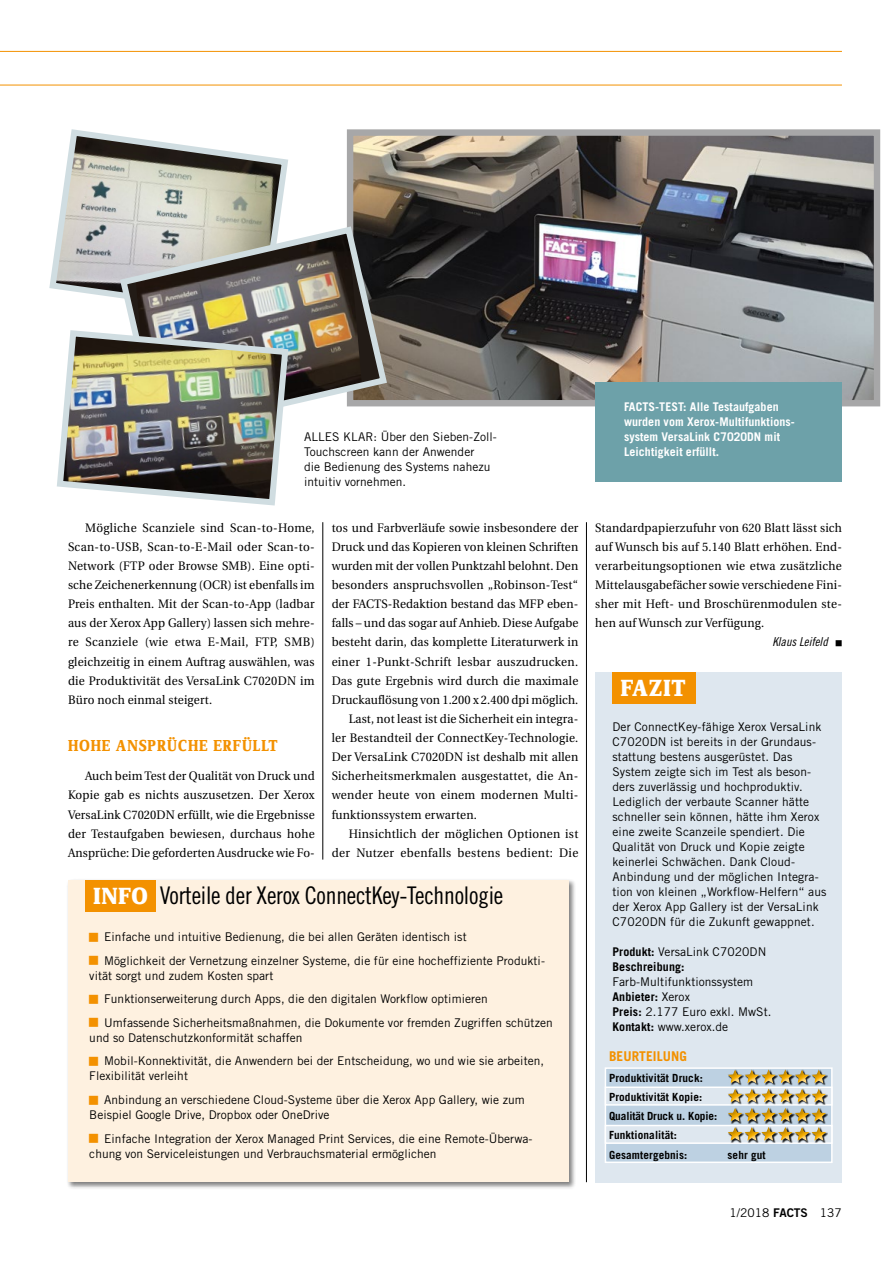
<style>
.page{position:relative;width:893px;height:1263px;background:#fff}
.page>*{position:absolute;margin:0;border:0;box-sizing:border-box;transform-origin:0 0}
.t1{font:24.3px "Trade Gothic Cond Eighteen";letter-spacing:-.01em;color:#000}
.t2{font:800 24.3px "Zine Serif Dis";letter-spacing:.04em;color:#fff}
.t3{font:700 16.5px "Zine Serif Dis";letter-spacing:.05em;color:#f39100}
.t4{font:700 13.5px "Trade Gothic";letter-spacing:.005em;color:#f39100}
.t5{font:12.3px/19.2px "Utopia";letter-spacing:.015em;color:#000;text-align:justify;scale:.95 1}
.t6{font:12.3px "Trade Gothic Cond Eighteen Obl";color:#000}
.t7{font:12px/15px "Trade Gothic";letter-spacing:.005em;color:#000}
.t8{font:700 12px/15px "Trade Gothic";letter-spacing:.005em;color:#fff}
.t9{font:700 12px/15px "Trade Gothic";letter-spacing:.01em;color:#000}
.t10{font:700 11.25px/19.2px "Trade Gothic";letter-spacing:.01em;color:#000}
.s1{font-family:"Zine Serif Dis";font-weight:800;color:#fff}
.s2{font-weight:400}
.s3{font-weight:700}
.s4{font-family:"Trade Gothic Bold Two"}
</style>
<div class="page">
<div style="left:595px;top:672px;width:247px;height:510px;background:#dee7ef"></div>
<div style="left:612px;top:672px;width:84px;height:32px;background:#f39100"></div>
<div style="left:605px;top:1067px;width:228px;height:96px;background:#bdd1e2;border:2px solid #fff"></div>
<div style="left:605px;top:1086px;width:228px;height:20px;background:#dee7ef;border:2px solid #fff"></div>
<div style="left:605px;top:1125px;width:228px;height:19px;background:#dee7ef;border:2px solid #fff"></div>
<div style="left:723px;top:1066px;width:21px;height:18px;background:#000;opacity:.2"></div>
<div style="left:740px;top:1066px;width:21px;height:18px;background:#f4f7f9"></div>
<div style="left:756px;top:1066px;width:21px;height:18px;background:#f4f7f9"></div>
<div style="left:773px;top:1066px;width:21px;height:18px;background:#f4f7f9"></div>
<div style="left:790px;top:1066px;width:21px;height:18px;background:#f4f7f9"></div>
<div style="left:807px;top:1066px;width:21px;height:18px;background:#000;opacity:.2"></div>
<div style="left:723px;top:1086px;width:21px;height:17px;background:#000;opacity:.2"></div>
<div style="left:811px;top:1088px;width:17px;height:17px;background:#dee7ef"></div>
<div style="left:807px;top:1085px;width:21px;height:18px;background:#000;opacity:.2"></div>
<div style="left:723px;top:1104px;width:21px;height:18px;background:#000;opacity:.2"></div>
<div style="left:807px;top:1104px;width:21px;height:18px;background:#000;opacity:.2"></div>
<div style="left:728px;top:1127px;width:17px;height:16px;background:#000;opacity:.9"></div>
<div style="left:723px;top:1123px;width:21px;height:18px;background:#000;opacity:.2"></div>
<div style="left:745px;top:1127px;width:16px;height:16px;background:#000;opacity:.9"></div>
<div style="left:761px;top:1127px;width:17px;height:16px;background:#000;opacity:.9"></div>
<div style="left:778px;top:1127px;width:17px;height:16px;background:#000;opacity:.9"></div>
<div style="left:795px;top:1127px;width:16px;height:16px;background:#000;opacity:.9"></div>
<div style="left:811px;top:1127px;width:17px;height:16px;background:#000;opacity:.9"></div>
<img style="left:727px;top:1069px;width:99px;height:72px">
<div style="left:807px;top:1123px;width:21px;height:18px;background:#000;opacity:.2"></div>
<hr style="left:322px;top:522px;width:1px;height:337px;background:#000">
<hr style="left:586px;top:522px;width:1px;height:660px;background:#000">
<div style="left:67px;top:878px;width:509px;height:312px;background:#000;opacity:.5"></div>
<div style="left:68px;top:880px;width:500px;height:302px;background:#fef1e0"></div>
<div style="left:85px;top:880px;width:71px;height:32px;background:#f39100"></div>
<svg style="left:49px;top:129px;width:239px;height:169px"></svg>
<img style="left:354px;top:136px;width:519px;height:263px">
<div style="left:347px;top:129px;width:533px;height:277px;border:6px solid #a7a7a8"></div>
<img style="left:116px;top:223px;width:275px;height:184px">
<img style="left:57px;top:327px;width:235px;height:179px">
<div style="left:595px;top:382px;width:247px;height:99px;background:#6da1a9"></div>
<hr style="left:0;top:51px;width:842px;height:1px;background:#f39100">
<hr style="left:0;top:85px;width:842px;height:1px;background:#f39100">
<p class="t7" style="left:304px;top:429px;width:194px">ALLES KLAR: Über den Sieben-Zoll-<br>Touchscreen kann der Anwender<br>die Bedienung des Systems nahezu intuitiv vornehmen.</p>
<p class="t5" style="left:68px;top:518px;width:261px;text-indent:17px">Mögliche Scanziele sind Scan-to-Home, Scan-to-USB, Scan-to-E-Mail oder Scan-to-Network (FTP oder Browse SMB). Eine opti&shy;sche Zeichenerkennung (OCR) ist ebenfalls im Preis enthalten. Mit der Scan-to-App (ladbar aus der Xerox App Gallery) lassen sich mehre&shy;re Scanziele (wie etwa E-Mail, FTP, SMB) gleichzeitig in einem Auftrag auswählen, was die Produktivität des VersaLink C7020DN im Büro noch einmal steigert.</p>
<h2 class="t3" style="left:68px;top:737px;width:211px">HOHE ANSPRÜCHE ERFÜLLT</h2>
<p class="t5" style="left:68px;top:767px;width:261px;text-indent:17px">Auch beim Test der Qualität von Druck und Kopie gab es nichts auszusetzen. Der Xerox VersaLink C7020DN erfüllt, wie die Ergebnisse der Testaufgaben bewiesen, durchaus hohe Ansprüche: Die geforderten Ausdrucke wie Fo-</p>
<p class="t5" style="left:332px;top:518px;width:261px">tos und Farbverläufe sowie insbesondere der</p>
<p class="t5" style="left:332px;top:537px;width:261px">Druck und das Kopieren von kleinen Schriften</p>
<p class="t5" style="left:332px;top:556px;width:261px">wurden mit der vollen Punktzahl belohnt. Den</p>
<p class="t5" style="left:332px;top:575px;width:261px">besonders anspruchsvollen „Robinson-Test“</p>
<p class="t5" style="left:332px;top:595px;width:261px">der FACTS-Redaktion bestand das MFP eben-</p>
<p class="t5" style="left:332px;top:614px;width:261px">falls – und das sogar auf Anhieb. Diese Aufgabe</p>
<p class="t5" style="left:332px;top:633px;width:261px">besteht darin, das komplette Literaturwerk in</p>
<p class="t5" style="left:332px;top:652px;width:261px">einer 1-Punkt-Schrift lesbar auszudrucken.</p>
<p class="t5" style="left:332px;top:671px;width:261px">Das gute Ergebnis wird durch die maximale</p>
<p class="t5" style="left:332px;top:690px;width:261px">Druckauflösung von 1.200 x 2.400 dpi möglich.</p>
<p class="t5" style="left:349px;top:709px;width:243px">Last, not least ist die Sicherheit ein integra-</p>
<p class="t5" style="left:332px;top:728px;width:261px">ler Bestandteil der ConnectKey-Technologie.</p>
<p class="t5" style="left:332px;top:748px;width:261px">Der VersaLink C7020DN ist deshalb mit allen</p>
<p class="t5" style="left:332px;top:767px;width:261px">Sicherheitsmerkmalen ausgestattet, die An-</p>
<p class="t5" style="left:332px;top:786px;width:261px">wender heute von einem modernen Multi-</p>
<p class="t5" style="left:332px;top:805px;width:154px">funktionssystem erwarten.</p>
<p class="t5" style="left:349px;top:824px;width:243px">Hinsichtlich der möglichen Optionen ist</p>
<p class="t5" style="left:332px;top:843px;width:261px">der Nutzer ebenfalls bestens bedient: Die</p>
<h1 class="t1" style="left:94px;top:881px;width:411px"><span class="s1">INFO</span> Vorteile der Xerox ConnectKey-Technologie</h1>
<p class="t7" style="left:104px;top:925px;width:442px;line-height:23.5px">Einfache und intuitive Bedienung, die bei allen Geräten identisch ist<br>Möglichkeit der Vernetzung einzelner Systeme, die für eine hocheffiziente Produkti-</p>
<p class="t7" style="left:104px;top:964px;width:450px;line-height:23.5px;text-indent:-15px">vität sorgt und zudem Kosten spart<br>Funktionserweiterung durch Apps, die den digitalen Workflow optimieren<br>Umfassende Sicherheitsmaßnahmen, die Dokumente vor fremden Zugriffen schützen</p>
<p class="t7" style="left:104px;top:1026px;width:442px;line-height:23.5px;text-indent:-15px">und so Datenschutzkonformität schaffen<br>Mobil-Konnektivität, die Anwendern bei der Entscheidung, wo und wie sie arbeiten,</p>
<p class="t7" style="left:104px;top:1064px;width:422px;line-height:23.5px;text-indent:-15px">Flexibilität verleiht<br>Anbindung an verschiedene Cloud-Systeme über die Xerox App Gallery, wie zum</p>
<p class="t7" style="left:104px;top:1103px;width:430px;line-height:23.5px;text-indent:-15px">Beispiel Google Drive, Dropbox oder OneDrive<br>Einfache Integration der Xerox Managed Print Services, die eine Remote-Überwa-</p>
<p class="t7" style="left:89px;top:1145px;width:349px">chung von Serviceleistungen und Verbrauchsmaterial ermöglichen</p>
<p class="t8" style="left:624px;top:399px;width:172px">FACTS-TEST: Alle Testaufgaben wurden vom Xerox-Multifunktions&shy;system VersaLink C7020DN mit<br>Leichtigkeit erfüllt.</p>
<p class="t5" style="left:595px;top:518px;width:261px">Standardpapierzufuhr von 620 Blatt lässt sich auf Wunsch bis auf 5.140 Blatt erhöhen. End&shy;verarbeitungsoptionen wie etwa zusätzliche Mittelausgabefächer sowie verschiedene Fini&shy;sher mit Heft- und Broschürenmodulen ste&shy;hen auf Wunsch zur Verfügung.</p>
<p class="t6" style="left:772px;top:635px;width:57px">Klaus Leifeld</p>
<h1 class="t2" style="left:621px;top:675px;width:66px">FAZIT</h1>
<p class="t7" style="left:612px;top:719px;width:215px">Der ConnectKey-fähige Xerox VersaLink C7020DN ist bereits in der Grundaus&shy;stattung bestens ausgerüstet. Das System zeigte sich im Test als beson&shy;ders zuverlässig und hochproduktiv.<br>Lediglich der verbaute Scanner hätte schneller sein können, hätte ihm Xerox eine zweite Scanzeile spendiert. Die Qualität von Druck und Kopie zeigte keinerlei Schwächen. Dank Cloud-Anbindung und der möglichen Integra&shy;tion von kleinen „Workflow-Helfern“ aus der Xerox App Gallery ist der VersaLink C7020DN für die Zukunft gewappnet.</p>
<p class="t9" style="left:612px;top:944px;width:155px">Produkt: <span class="s2">VersaLink C7020DN<br></span>Beschreibung:</p>
<p class="t7" style="left:612px;top:974px;width:160px">Farb-Multifunktionssystem<br><span class="s3">Anbieter:</span> Xerox<br><span class="s3">Preis:</span> 2.177 Euro exkl. MwSt.<br><span class="s3">Kontakt:</span> www.xerox.de</p>
<p class="t4" style="left:609px;top:1048px;width:79px">BEURTEILUNG</p>
<p class="t10" style="left:609px;top:1068px;width:110px">Produktivität Druck:<br>Produktivität Kopie:<br>Qualität Druck u. Kopie:<br>Funktionalität:<br>Gesamtergebnis:</p>
<p class="t10" style="left:727px;top:1145px;width:40px">sehr gut</p>
<p class="t7" style="left:729px;top:1205px;width:114px">1/2018 <span class="s4">FACTS</span> 137</p>
</div>
